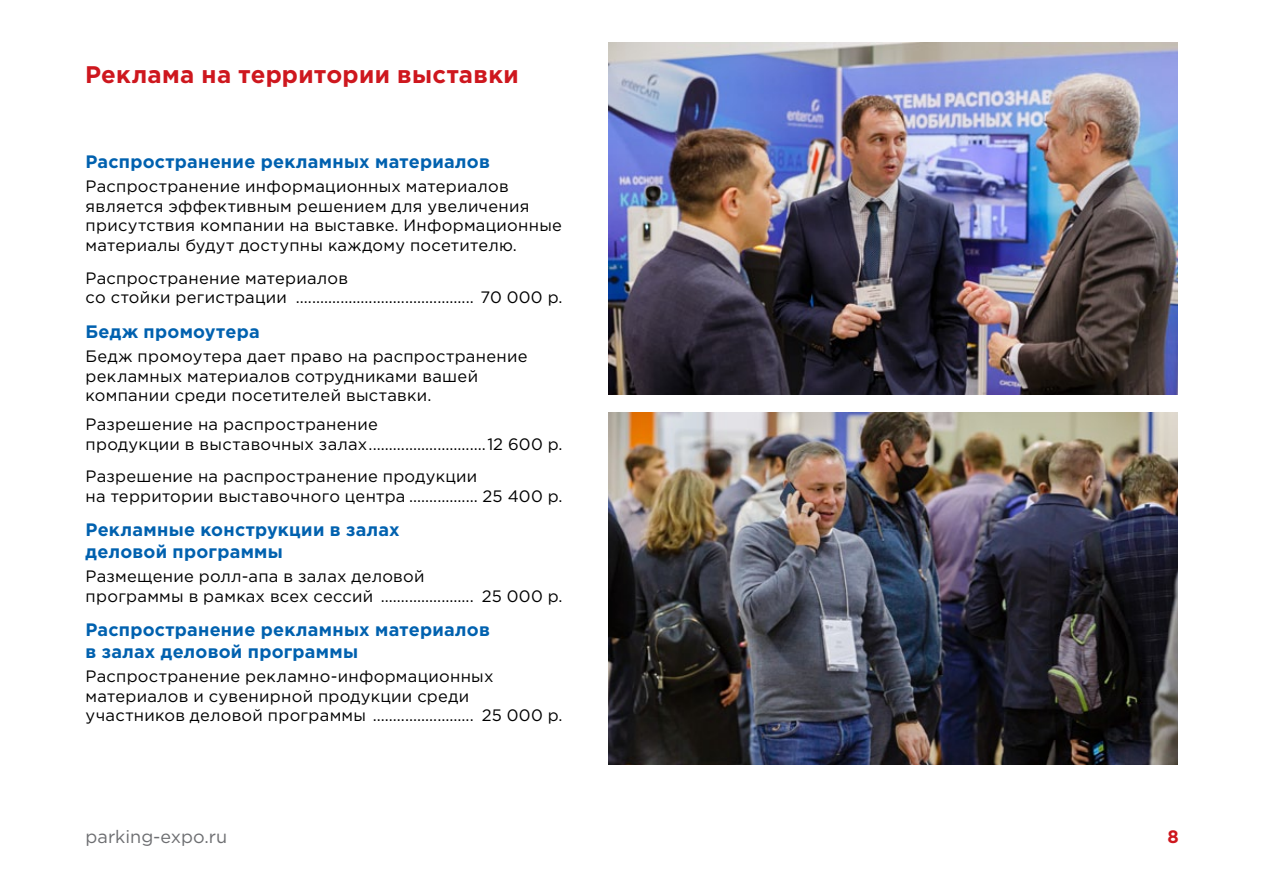
<style>
.page{position:relative;width:1263px;height:893px;background:#fff}
.page>*{position:absolute;margin:0;border:0;box-sizing:border-box;transform-origin:0 0}
.t1{font:700 24px "Gotham Pro";letter-spacing:.015em;color:#ce171e}
.t2{font:700 18px/21.6px "Gotham Pro";letter-spacing:.015em;color:#0061af}
.t3{font:18px "Gotham Pro";color:#6d6e71}
.t4{font:700 18px "Gotham Pro";color:#ce171e}
.t5{font:16.5px/19.8px "Gotham Pro";letter-spacing:.015em;color:#000}
</style>
<div class="page">
<img style="left:608px;top:43px;width:570px;height:352px">
<img style="left:608px;top:413px;width:570px;height:352px">
<h1 class="t1" style="left:85px;top:61px;width:435px">Реклама на территории выставки</h1>
<p class="t2" style="left:86px;top:150px;width:406px">Распространение рекламных материалов</p>
<p class="t5" style="left:86px;top:176px;width:478px">Распространение информационных материалов является эффективным решением для увеличения присутствия компании на выставке. Информационные материалы будут доступны каждому посетителю.</p>
<p class="t5" style="left:86px;top:268px;width:478px">Распространение материалов<br>со стойки регистрации ............................................ 70 000 р.</p>
<p class="t2" style="left:86px;top:320px;width:176px">Бедж промоутера</p>
<p class="t5" style="left:86px;top:346px;width:443px">Бедж промоутера дает право на распространение рекламных материалов сотрудниками вашей компании среди посетителей выставки.</p>
<p class="t5" style="left:86px;top:414px;width:478px">Разрешение на распространение<br>продукции в выставочных залах.............................12 600 р.</p>
<p class="t5" style="left:86px;top:466px;width:478px">Разрешение на распространение продукции<br>на территории выставочного центра ................. 25 400 р.</p>
<p class="t2" style="left:86px;top:519px;width:316px">Рекламные конструкции в залах деловой программы</p>
<p class="t5" style="left:86px;top:566px;width:478px">Размещение ролл-апа в залах деловой<br>программы в рамках всех сессий ....................... 25 000 р.</p>
<p class="t2" style="left:86px;top:618px;width:406px">Распространение рекламных материалов в залах деловой программы</p>
<p class="t5" style="left:86px;top:666px;width:478px">Распространение рекламно-информационных материалов и сувенирной продукции среди участников деловой программы ......................... 25 000 р.</p>
<p class="t3" style="left:86px;top:827px;width:143px">parking-expo.ru</p>
<p class="t4" style="left:1168px;top:827px;width:13px">8</p>
</div>
